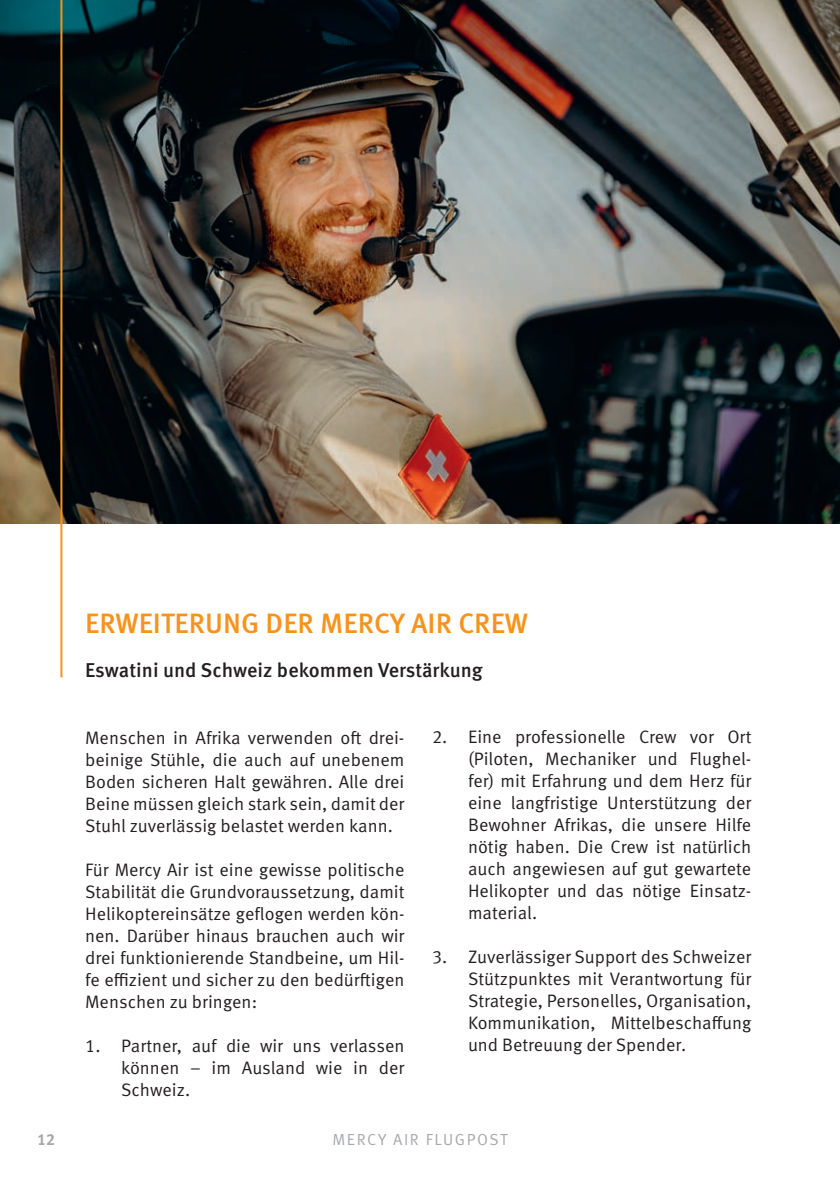
<style>
.page{position:relative;width:840px;height:1191px;background:#fff}
.page>*{position:absolute;margin:0;border:0;box-sizing:border-box;transform-origin:0 0}
.t1{font:500 28px "Meta Pro";color:#f7931d}
.t2{font:500 20px "Meta Pro";color:#231f20}
.t3{font:18px/22px "Meta Pro Norm";color:#231f20;text-align:justify}
.t4{font:16px "Meta Pro Norm";letter-spacing:.1em;color:#a8a9ad}
.t5{font:700 16px "Meta Pro";color:#a8a9ad}
</style>
<div class="page">
<img style="left:0;top:0;width:839px;height:523px">
<hr style="left:60px;top:0;width:2px;height:677px;background:#f7931d">
<h1 class="t1" style="left:85px;top:602px;width:444px">ERWEITERUNG DER MERCY AIR CREW</h1>
<p class="t2" style="left:85px;top:655px;width:399px">Eswatini und Schweiz bekommen Verstärkung</p>
<p class="t3" style="left:85px;top:725px;width:320px">Menschen in Afrika verwenden oft drei&shy;beinige Stühle, die auch auf unebenem Boden sicheren Halt gewähren. Alle drei Beine müssen gleich stark sein, damit der Stuhl zuverlässig belastet werden kann.</p>
<p class="t3" style="left:85px;top:857px;width:321px">Für Mercy Air ist eine gewisse politische Stabilität die Grundvoraussetzung, damit Helikoptereinsätze geflogen werden kön&shy;nen. Darüber hinaus brauchen auch wir drei funktionierende Standbeine, um Hil&shy;fe effizient und sicher zu den bedürftigen Menschen zu bringen:</p>
<p class="t3" style="left:121px;top:1033px;width:284px;text-indent:-36px">1. Partner, auf die wir uns verlassen können – im Ausland wie in der Schweiz.</p>
<p class="t3" style="left:468px;top:725px;width:285px;text-indent:-36px">2. Eine professionelle Crew vor Ort (Piloten, Mechaniker und Flughel&shy;fer) mit Erfahrung und dem Herz für eine langfristige Unterstützung der Bewohner Afrikas, die unsere Hilfe nötig haben. Die Crew ist natürlich auch angewiesen auf gut gewartete Helikopter und das nötige Einsatz&shy;material.</p>
<p class="t3" style="left:468px;top:945px;width:284px;text-indent:-36px">3. Zuverlässiger Support des Schweizer Stützpunktes mit Verantwortung für Strategie, Personelles, Organisation, Kommunikation, Mittelbeschaffung und Betreuung der Spender.</p>
<p class="t5" style="left:37px;top:1127px;width:20px">12</p>
<p class="t4" style="left:332px;top:1127px;width:177px">MERCY AIR FLUGPOST</p>
</div>
